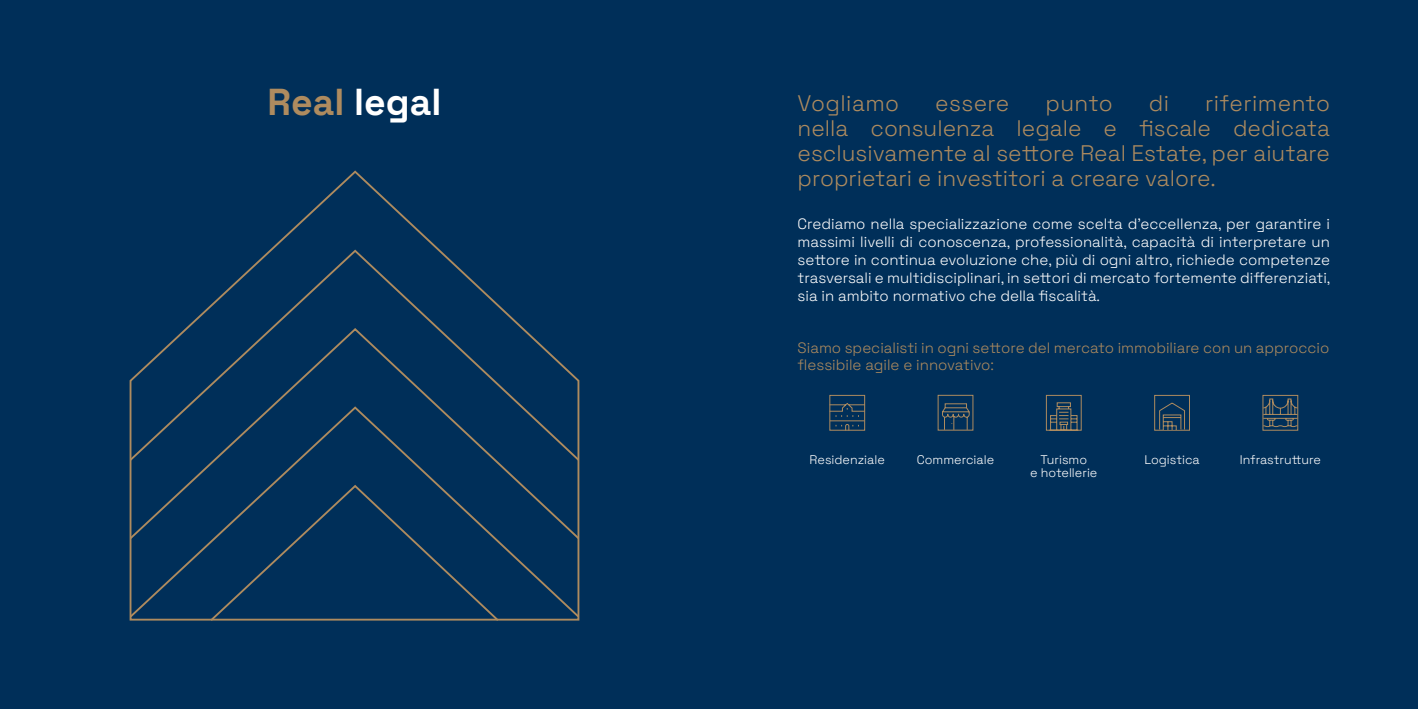
<style>
.page{position:relative;width:1418px;height:709px;background:#fff}
.page>*{position:absolute;margin:0;border:0;box-sizing:border-box;transform-origin:0 0}
.t1{font:700 37.5px "Space Grotesk";color:#fff}
.t2{font:300 22.5px/25px "Space Grotesk";color:#ae8b5f;text-align:justify}
.t3{font:300 22.5px "Space Grotesk";letter-spacing:.02em;color:#ae8b5f}
.t4{font:300 15px/18px "Space Grotesk";color:#fff;text-align:justify}
.t5{font:300 15px/16.2px "Space Grotesk";color:#ae8b5f}
.t6{font:300 12.5px/13.8px "Space Grotesk";color:#fff;text-align:center}
.s1{color:#ae8b5f}
</style>
<div class="page">
<div style="left:0;top:0;width:1417px;height:709px;background:#002f59"></div>
<svg style="left:129px;top:170px;width:451px;height:451px"></svg>
<svg style="left:129px;top:248px;width:451px;height:79px"></svg>
<svg style="left:129px;top:327px;width:451px;height:78px"></svg>
<svg style="left:129px;top:405px;width:451px;height:214px"></svg>
<svg style="left:208px;top:483px;width:292px;height:138px"></svg>
<div style="left:829px;top:395px;width:36px;height:35px;background:#002f59;border:1px solid #ae8b5f"></div>
<svg style="left:829px;top:402px;width:36px;height:29px"></svg>
<div style="left:937px;top:395px;width:36px;height:35px;background:#002f59;border:1px solid #ae8b5f"></div>
<svg style="left:941px;top:403px;width:29px;height:27px"></svg>
<div style="left:1046px;top:395px;width:35px;height:35px;background:#002f59;border:1px solid #ae8b5f"></div>
<svg style="left:1048px;top:402px;width:31px;height:29px"></svg>
<div style="left:1154px;top:395px;width:35px;height:35px;background:#002f59;border:1px solid #ae8b5f"></div>
<svg style="left:1158px;top:402px;width:27px;height:28px"></svg>
<div style="left:1262px;top:395px;width:35px;height:35px;background:#002f59;border:1px solid #ae8b5f"></div>
<svg style="left:1262px;top:398px;width:36px;height:29px"></svg>
<h1 class="t1" style="left:267px;top:72px;width:175px"><span class="s1">Real</span> legal</h1>
<h2 class="t3" style="left:797px;top:86px;width:103px">Vogliamo</h2>
<h2 class="t2" style="left:935px;top:89px;width:76px">essere</h2>
<h2 class="t2" style="left:1045px;top:89px;width:69px">punto</h2>
<h2 class="t2" style="left:1148px;top:89px;width:22px">di</h2>
<h2 class="t2" style="left:797px;top:89px;width:534px;text-indent:407px">riferimento nella consulenza legale e fiscale dedicata esclusivamente al settore Real Estate, per aiutare proprietari e investitori a creare valore.</h2>
<p class="t4" style="left:797px;top:214px;width:534px">Crediamo nella specializzazione come scelta d’eccellenza, per garantire i massimi livelli di conoscenza, professionalità, capacità di interpretare un settore in continua evoluzione che, più di ogni altro, richiede competenze trasversali e multidisciplinari, in settori di mercato fortemente differenziati, sia in ambito normativo che della fiscalità.</p>
<p class="t5" style="left:797px;top:339px;width:533px">Siamo specialisti in ogni settore del mercato immobiliare con un approccio flessibile agile e innovativo:</p>
<p class="t6" style="left:809px;top:451px;width:77px">Residenziale</p>
<p class="t6" style="left:916px;top:451px;width:79px">Commerciale</p>
<p class="t6" style="left:1030px;top:451px;width:69px">Turismo<br>e hotellerie</p>
<p class="t6" style="left:1144px;top:451px;width:57px">Logistica</p>
<p class="t6" style="left:1239px;top:451px;width:83px">Infrastrutture</p>
</div>
